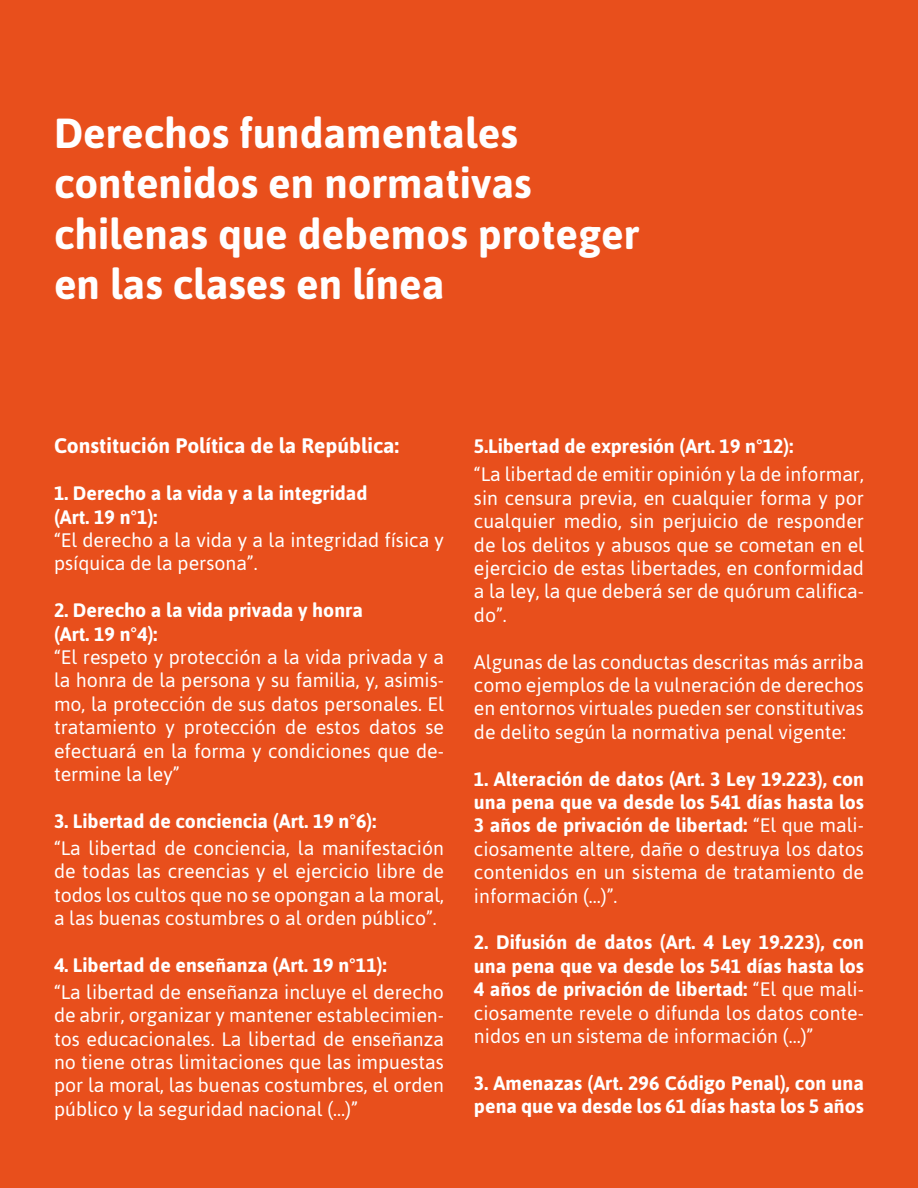
<style>
.page{position:relative;width:918px;height:1188px;background:#e84f1c}
.page>*{position:absolute;margin:0;border:0;box-sizing:border-box;transform-origin:0 0}
.t1{font:700 42px/50.4px "Asap";color:#fff}
.t2{font:700 21px "Asap";color:#fff}
.t3{font:19.5px/23.4px "Asap";color:#fff;text-align:justify}
.t4{font:700 19.5px/23.4px "Asap";color:#fff}
.s1{font-weight:400}
</style>
<div class="page">
<h1 class="t1" style="left:54px;top:106px;width:587px">Derechos fundamentales contenidos en normativas chilenas que debemos proteger en las clases en línea</h1>
<p class="t2" style="left:54px;top:432px;width:346px">Constitución Política de la República:</p>
<p class="t4" style="left:54px;top:481px;width:315px">1. Derecho a la vida y a la integridad (Art. 19 n°1):</p>
<p class="t3" style="left:54px;top:528px;width:392px">“El derecho a la vida y a la integridad física y psíquica de la persona”.</p>
<p class="t4" style="left:54px;top:598px;width:310px">2. Derecho a la vida privada y honra (Art. 19 n°4):</p>
<p class="t3" style="left:54px;top:645px;width:392px">“El respeto y protección a la vida privada y a la honra de la persona y su familia, y, asimis&shy;mo, la protección de sus datos personales. El tratamiento y protección de estos datos se efectuará en la forma y condiciones que de&shy;termine la ley”</p>
<p class="t4" style="left:54px;top:809px;width:324px">3. Libertad de conciencia (Art. 19 n°6):</p>
<p class="t3" style="left:54px;top:836px;width:392px">“La libertad de conciencia, la manifestación de todas las creencias y el ejercicio libre de todos los cultos que no se opongan a la moral, a las buenas costumbres o al orden público”.</p>
<p class="t4" style="left:54px;top:953px;width:334px">4. Libertad de enseñanza (Art. 19 n°11):</p>
<p class="t3" style="left:54px;top:980px;width:392px">“La libertad de enseñanza incluye el derecho de abrir, organizar y mantener establecimien&shy;tos educacionales. La libertad de enseñanza no tiene otras limitaciones que las impuestas por la moral, las buenas costumbres, el orden público y la seguridad nacional (…)”</p>
<p class="t4" style="left:474px;top:434px;width:321px">5.Libertad de expresión (Art. 19 n°12):</p>
<p class="t3" style="left:474px;top:462px;width:392px">“La libertad de emitir opinión y la de informar, sin censura previa, en cualquier forma y por cualquier medio, sin perjuicio de responder de los delitos y abusos que se cometan en el ejercicio de estas libertades, en conformidad a la ley, la que deberá ser de quórum califica&shy;do”.</p>
<p class="t3" style="left:474px;top:649px;width:392px">Algunas de las conductas descritas más arriba como ejemplos de la vulneración de derechos en entornos virtuales pueden ser constitutivas de delito según la normativa penal vigente:</p>
<p class="t4" style="left:474px;top:766px;width:392px;text-align:justify">1. Alteración de datos (Art. 3 Ley 19.223), con una pena que va desde los 541 días hasta los 3 años de privación de libertad: <span class="s1">“El que mali&shy;ciosamente altere, dañe o destruya los datos contenidos en un sistema de tratamiento de información (…)”.</span></p>
<p class="t4" style="left:474px;top:930px;width:392px;text-align:justify">2. Difusión de datos (Art. 4 Ley 19.223), con una pena que va desde los 541 días hasta los 4 años de privación de libertad: <span class="s1">“El que mali&shy;ciosamente revele o difunda los datos conte&shy;nidos en un sistema de información (…)”</span></p>
<p class="t4" style="left:474px;top:1071px;width:391px">3. Amenazas (Art. 296 Código Penal), con una pena que va desde los 61 días hasta los 5 años</p>
</div>
